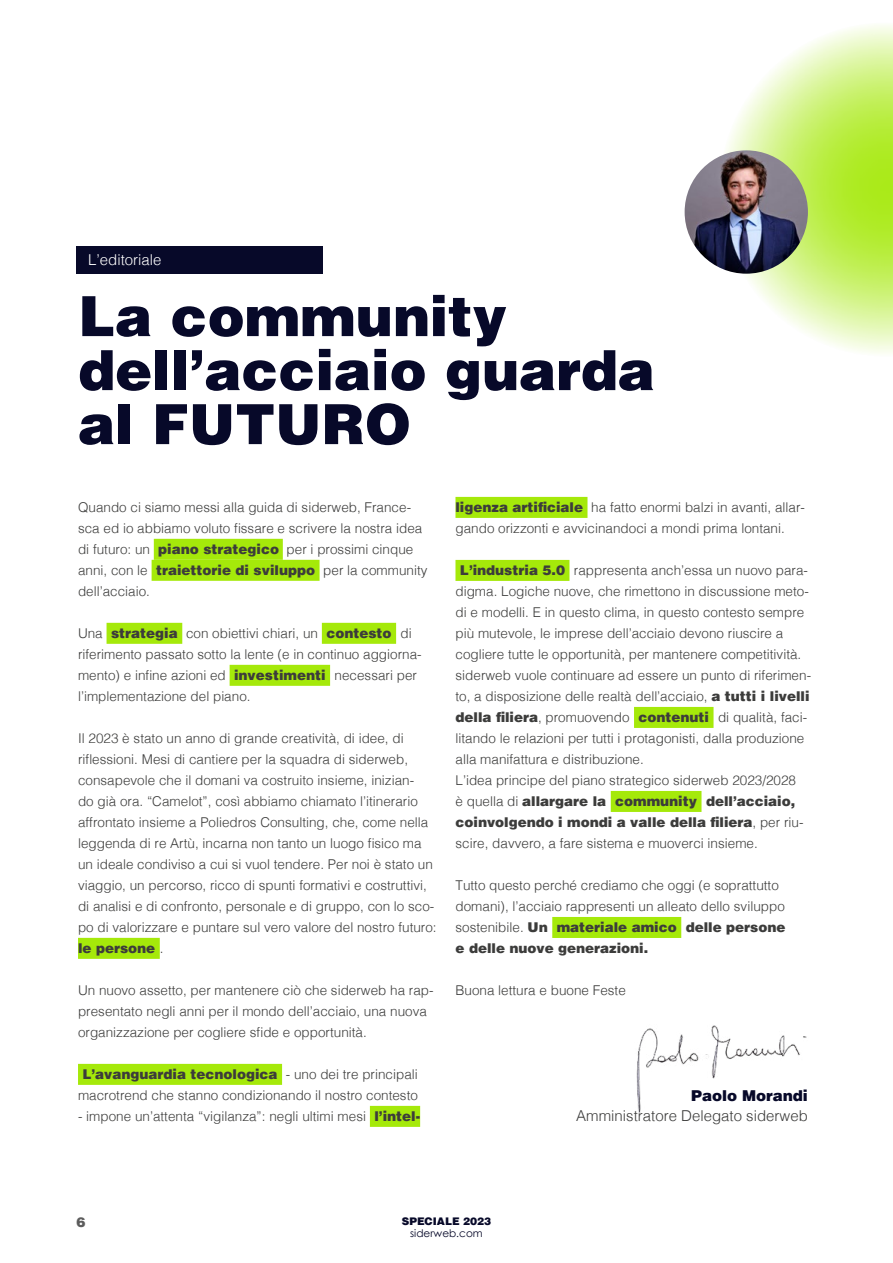
<style>
.page{position:relative;width:893px;height:1263px;background:#fff}
.page>*{position:absolute;margin:0;border:0;box-sizing:border-box;transform-origin:0 0}
.t1{font:900 55.5px/54px "Helvetica";color:#070929}
.t2{font:300 15px "Helvetica";color:#3c3c3b}
.t3{font:300 15px "Helvetica";color:#fff}
.t4{font:900 15px "Helvetica";color:#070929}
.t5{font:300 13.5px/21px "Helvetica";color:#3c3c3b}
.t6{font:900 13.5px "Helvetica";color:#5c5c5c}
.t7{font:900 10.5px "Helvetica";color:#070929}
.t8{font:10.5px "Century Gothic";color:#070929}
.s1{font-weight:900}
</style>
<div class="page">
<div style="left:77px;top:247px;width:246px;height:27px;background:#070929"></div>
<div style="left:154px;top:539px;width:129px;height:21px;background:#a5e90a"></div>
<div style="left:152px;top:560px;width:168px;height:21px;background:#a5e90a"></div>
<div style="left:107px;top:623px;width:75px;height:21px;background:#a5e90a"></div>
<div style="left:322px;top:623px;width:74px;height:21px;background:#a5e90a"></div>
<div style="left:230px;top:665px;width:100px;height:21px;background:#a5e90a"></div>
<div style="left:78px;top:938px;width:82px;height:21px;background:#a5e90a"></div>
<div style="left:78px;top:1064px;width:204px;height:21px;background:#a5e90a"></div>
<div style="left:370px;top:1106px;width:50px;height:21px;background:#a5e90a"></div>
<div style="left:455px;top:497px;width:132px;height:21px;background:#a5e90a"></div>
<div style="left:455px;top:560px;width:114px;height:21px;background:#a5e90a"></div>
<div style="left:634px;top:707px;width:79px;height:21px;background:#a5e90a"></div>
<div style="left:611px;top:791px;width:90px;height:21px;background:#a5e90a"></div>
<div style="left:552px;top:917px;width:129px;height:21px;background:#a5e90a"></div>
<img style="left:636px;top:1025px;width:171px;height:88px">
<svg style="left:720px;top:25px;width:173px;height:329px"></svg>
<img style="left:685px;top:150px;width:123px;height:124px;border-radius:62px">
<p class="t3" style="left:88px;top:251px;width:75px">L’editoriale</p>
<h1 class="t1" style="left:78px;top:288px;width:578px">La community dell’acciaio guarda al FUTURO</h1>
<p class="t5" style="left:78px;top:496px;width:351px">Quando ci siamo messi alla guida di siderweb, France&shy;sca ed io abbiamo voluto fissare e scrivere la nostra idea di futuro: un <span class="s1">piano strategico</span> per i prossimi cinque anni, con le <span class="s1">traiettorie di sviluppo</span> per la community dell’acciaio.</p>
<p class="t5" style="left:78px;top:622px;width:345px">Una <span class="s1">strategia</span> con obiettivi chiari, un <span class="s1">contesto</span> di riferimento passato sotto la lente (e in continuo aggiorna&shy;mento) e infine azioni ed <span class="s1">investimenti</span> necessari per l’implementazione del piano.</p>
<p class="t5" style="left:78px;top:727px;width:360px">Il 2023 è stato un anno di grande creatività, di idee, di riflessioni. Mesi di cantiere per la squadra di siderweb, consapevole che il domani va costruito insieme, inizian-<br>do già ora. “Camelot”, così abbiamo chiamato l’itinerario affrontato insieme a Poliedros Consulting, che, come nella leggenda di re Artù, incarna non tanto un luogo fisico ma un ideale condiviso a cui si vuol tendere. Per noi è stato un viaggio, un percorso, ricco di spunti formativi e costruttivi, di analisi e di confronto, personale e di gruppo, con lo sco&shy;po di valorizzare e puntare sul vero valore del nostro futuro: <span class="s1">le persone</span> .</p>
<p class="t5" style="left:78px;top:980px;width:357px">Un nuovo assetto, per mantenere ciò che siderweb ha rap&shy;presentato negli anni per il mondo dell’acciaio, una nuova organizzazione per cogliere sfide e opportunità.</p>
<p class="t5" style="left:78px;top:1064px;width:341px;text-align:center"><span class="s1">L’avanguardia tecnologica</span> - uno dei tre principali macrotrend che stanno condizionando il nostro contesto</p>
<p class="t5" style="left:78px;top:1106px;width:344px">- impone un’attenta “vigilanza”: negli ultimi mesi <span class="s1">l’intel-</span></p>
<p class="t5" style="left:455px;top:497px;width:351px"><span class="s1">ligenza artificiale</span> ha fatto enormi balzi in avanti, allar&shy;gando orizzonti e avvicinandoci a mondi prima lontani.</p>
<p class="t5" style="left:455px;top:560px;width:357px;text-indent:4px"><span class="s1">L’industria 5.0</span> rappresenta anch’essa un nuovo para&shy;digma. Logiche nuove, che rimettono in discussione meto&shy;di e modelli. E in questo clima, in questo contesto sempre più mutevole, le imprese dell’acciaio devono riuscire a cogliere tutte le opportunità, per mantenere competitività. siderweb vuole continuare ad essere un punto di riferimen&shy;to, a disposizione delle realtà dell’acciaio, <span class="s1">a tutti i livelli della filiera</span>, promuovendo <span class="s1">contenuti</span> di qualità, faci&shy;litando le relazioni per tutti i protagonisti, dalla produzione alla manifattura e distribuzione.<br>L’idea principe del piano strategico siderweb 2023/2028<br>è quella di <span class="s1">allargare la community dell’acciaio, coinvolgendo i mondi a valle della filiera</span>, per riu&shy;scire, davvero, a fare sistema e muoverci insieme.</p>
<p class="t5" style="left:455px;top:875px;width:332px">Tutto questo perché crediamo che oggi (e soprattutto domani), l’acciaio rappresenti un alleato dello sviluppo sostenibile. <span class="s1">Un materiale amico delle persone e delle nuove generazioni.</span></p>
<p class="t5" style="left:455px;top:980px;width:172px">Buona lettura e buone Feste</p>
<p class="t4" style="left:691px;top:1086px;width:118px">Paolo Morandi</p>
<p class="t2" style="left:576px;top:1106px;width:233px">Amministratore Delegato siderweb</p>
<p class="t6" style="left:77px;top:1214px;width:11px">6</p>
<p class="t7" style="left:402px;top:1214px;width:91px">SPECIALE 2023</p>
<p class="t8" style="left:410px;top:1226px;width:74px">siderweb.com</p>
</div>
